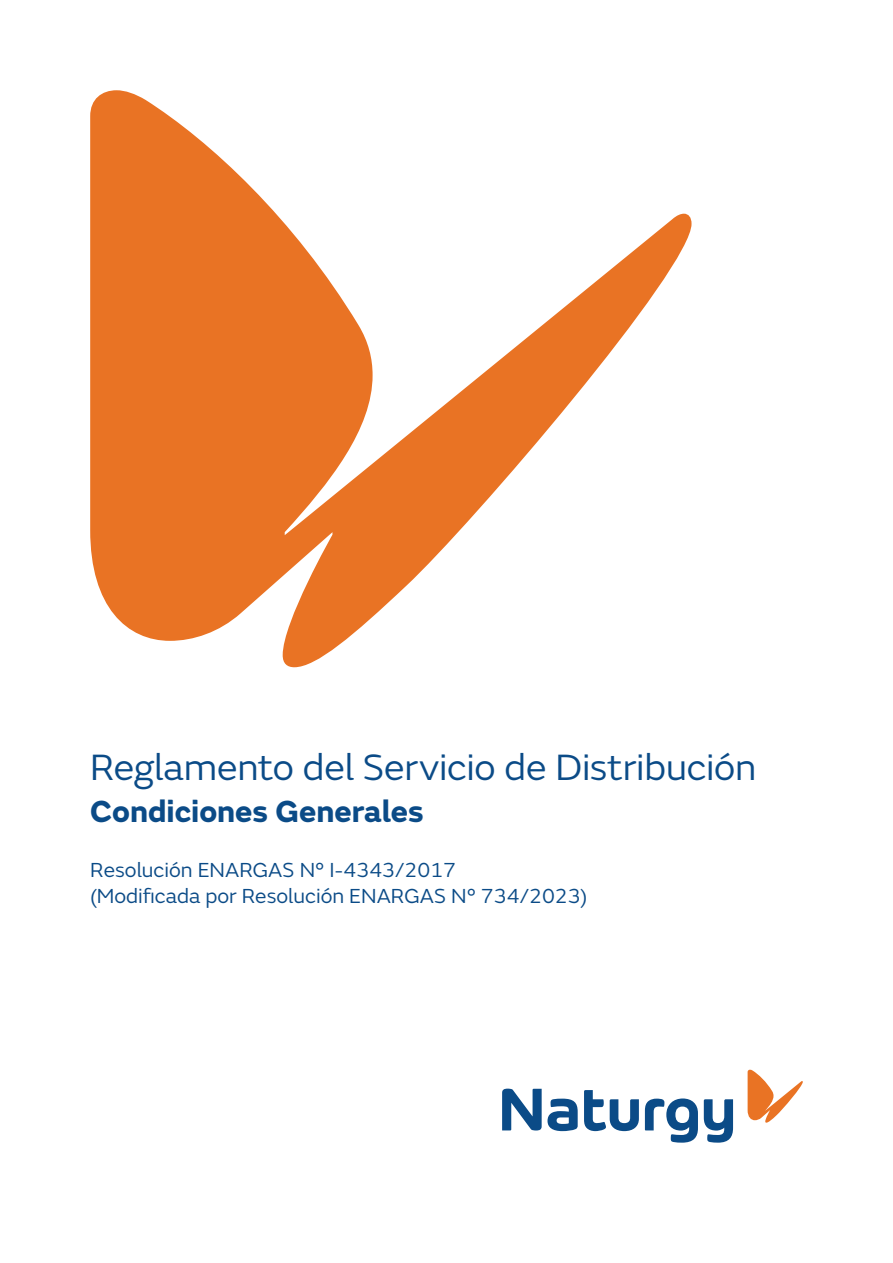
<style>
.page{position:relative;width:893px;height:1263px;background:#fff}
.page>*{position:absolute;margin:0;border:0;box-sizing:border-box;transform-origin:0 0}
.t1{font:38.25px "FS Emeric";letter-spacing:-.005em;color:#0b4b87}
.t2{font:700 31.8px "FS Emeric";color:#0b4b87}
.t3{font:21.15px/25.5px "FS Emeric";color:#0b4b87}
</style>
<div class="page">
<svg style="left:90px;top:90px;width:601px;height:577px"></svg>
<svg style="left:748px;top:1070px;width:55px;height:53px"></svg>
<svg style="left:584px;top:1090px;width:55px;height:41px"></svg>
<svg style="left:704px;top:1099px;width:29px;height:44px"></svg>
<svg style="left:645px;top:1098px;width:53px;height:45px"></svg>
<svg style="left:502px;top:1088px;width:76px;height:43px"></svg>
<h1 class="t1" style="left:90px;top:740px;width:668px">Reglamento del Servicio de Distribución</h1>
<h2 class="t2" style="left:90px;top:786px;width:335px">Condiciones Generales</h2>
<p class="t3" style="left:90px;top:856px;width:499px">Resolución ENARGAS N° I-4343/2017<br>(Modificada por Resolución ENARGAS N° 734/2023)</p>
</div>
